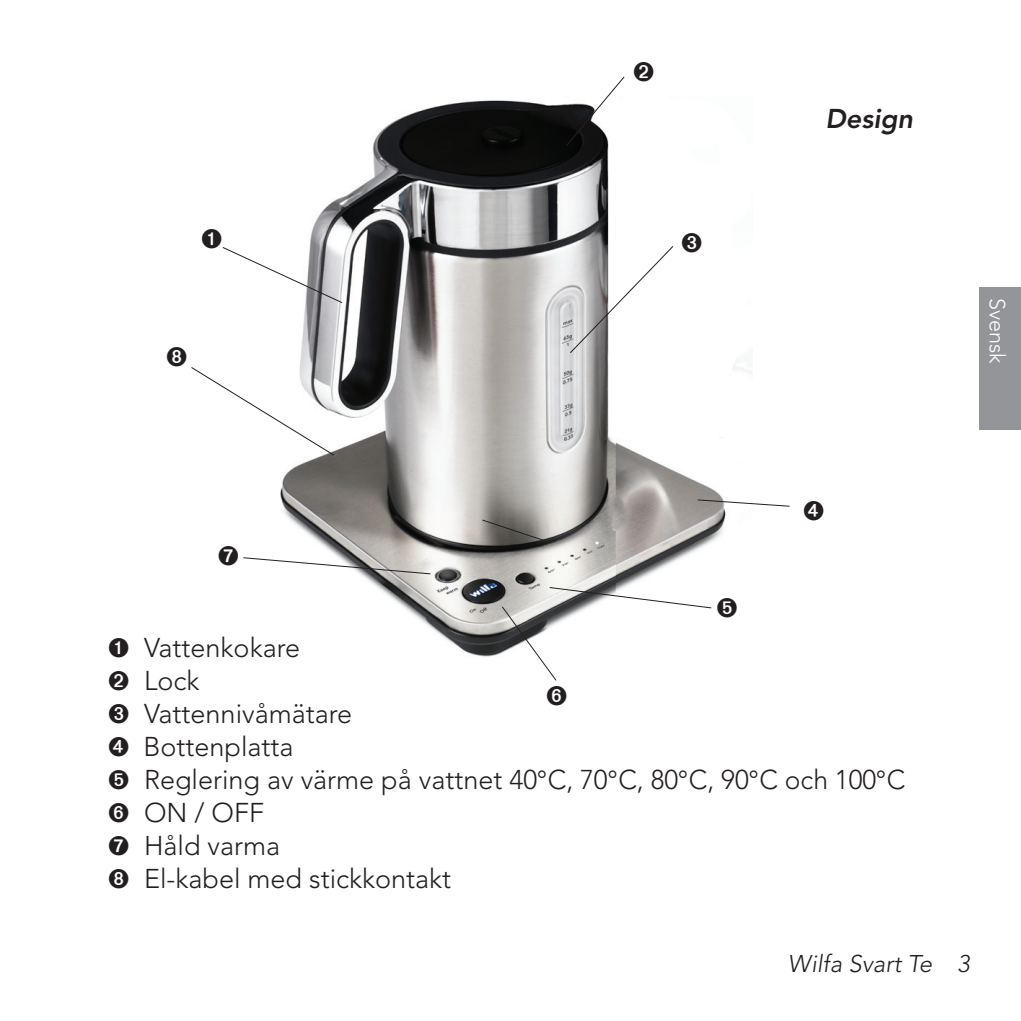
<style>
.page{position:relative;width:1021px;height:1021px;background:#fff}
.page>*{position:absolute;margin:0;border:0;box-sizing:border-box;transform-origin:0 0}
.t1{font:300 27px/33px "Avenir LT Std";color:#231f20}
.t2{font:italic 800 27px "Avenir LT Std";color:#231f20}
.t3{font:italic 300 24px "Avenir LT Std";color:#231f20}
.t4{font:300 21.6px "Avenir LT Std";color:#fff}
.s1{font-family:"Times";font-weight:400}
</style>
<div class="page">
<div style="left:979px;top:287px;width:41px;height:143px;background:#939598"></div>
<img style="left:280px;top:100px;width:472px;height:557px">
<svg style="left:481px;top:519px;width:68px;height:24px;background:#74716c"></svg>
<svg style="left:696px;top:499px;width:94px;height:8px"></svg>
<svg style="left:569px;top:245px;width:105px;height:109px"></svg>
<svg style="left:565px;top:76px;width:60px;height:70px"></svg>
<svg style="left:222px;top:228px;width:121px;height:76px"></svg>
<svg style="left:243px;top:545px;width:188px;height:30px"></svg>
<svg style="left:682px;top:233px;width:19px;height:20px"></svg>
<svg style="left:501px;top:586px;width:235px;height:95px"></svg>
<svg style="left:191px;top:347px;width:144px;height:109px"></svg>
<p class="t2" style="left:825px;top:103px;width:89px">Design</p>
<p class="t4" style="left:1009px;top:298px;width:67px;rotate:90deg">Svensk</p>
<p class="t1" style="left:108px;top:631px;width:799px">➊ Vattenkokare<br>➋ Lock<br>➌ Vattennivåmätare<br>➍ Bottenplatta<br>➎ Reglering av värme på vattnet 40<span class="s1">°</span>C, 70<span class="s1">°</span>C, 80<span class="s1">°</span>C, 90<span class="s1">°</span>C och 100<span class="s1">°</span>C<br>➏ ON / OFF<br>➐ Håld varma<br>➑ El-kabel med stickkontakt</p>
<p class="t3" style="left:787px;top:949px;width:183px">Wilfa Svart Te 3</p>
</div>
